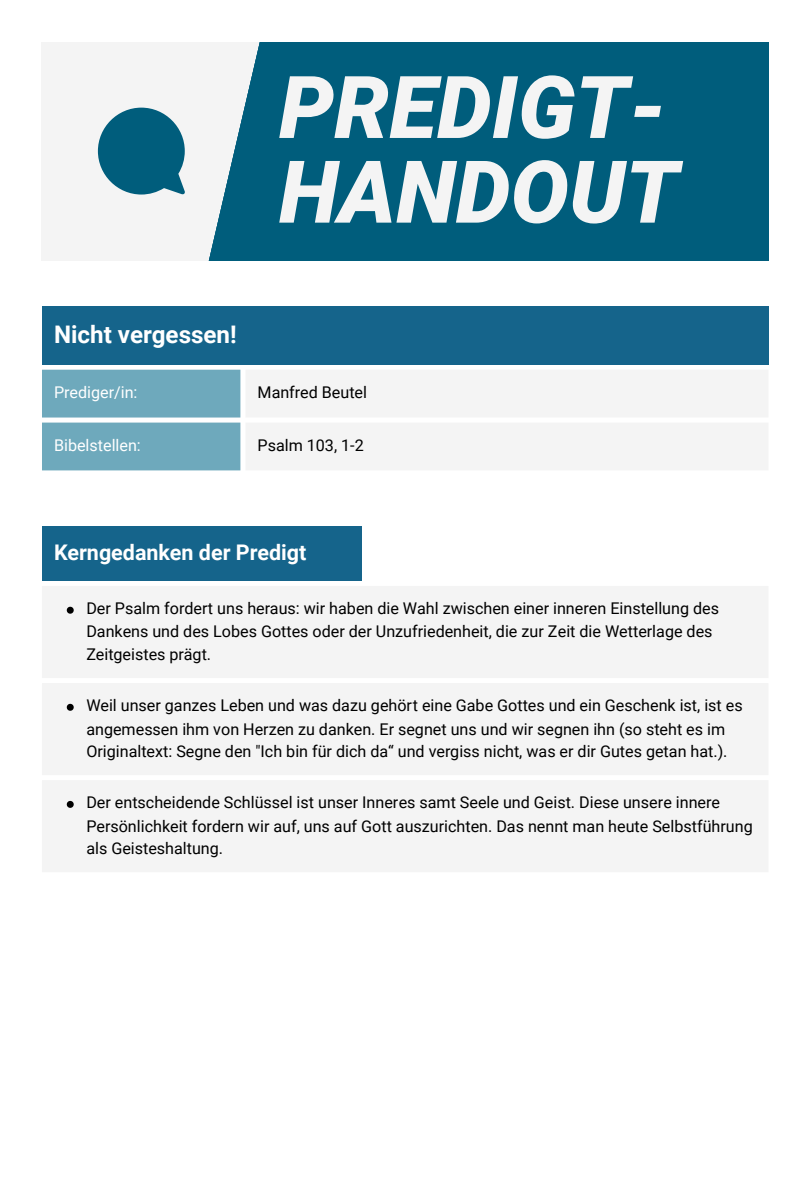
<style>
.page{position:relative;width:810px;height:1181px;background:#fff}
.page>*{position:absolute;margin:0;border:0;box-sizing:border-box;transform-origin:0 0}
.t1{font:italic 900 86.7px "Roboto";color:#f4f4f4}
.t2{font:700 24.15px "Roboto";color:#fff}
.t3{font:700 21.45px "Roboto";color:#fff}
.t4{font:16.2px/22.6px "Roboto";color:#000}
.t5{font:16.2px "Roboto";color:#fff}
</style>
<div class="page">
<div style="left:42px;top:42px;width:726px;height:218px;background:#005d7c"></div>
<svg style="left:42px;top:42px;width:218px;height:218px;background:#d2dee3"></svg>
<svg style="left:98px;top:108px;width:87px;height:86px"></svg>
<div style="left:42px;top:306px;width:726px;height:58px;background:#15648b"></div>
<div style="left:42px;top:370px;width:198px;height:100px;background:#6ea9bc"></div>
<div style="left:246px;top:370px;width:522px;height:100px;background:#f4f4f4"></div>
<div style="left:42px;top:526px;width:319px;height:55px;background:#15648b"></div>
<div style="left:42px;top:586px;width:726px;height:286px;background:#f4f4f4"></div>
<svg style="left:67px;top:606px;width:7px;height:7px"></svg>
<svg style="left:67px;top:704px;width:7px;height:6px"></svg>
<svg style="left:67px;top:801px;width:7px;height:6px"></svg>
<p class="t1" style="left:279px;top:58px;width:389px">PREDIGT-</p>
<p class="t1" style="left:279px;top:142px;width:401px">HANDOUT</p>
<p class="t2" style="left:54px;top:320px;width:184px">Nicht vergessen!</p>
<p class="t5" style="left:54px;top:383px;width:85px">Prediger/in:</p>
<p class="t4" style="left:258px;top:381px;width:111px">Manfred Beutel</p>
<p class="t5" style="left:54px;top:436px;width:88px">Bibelstellen:</p>
<p class="t4" style="left:258px;top:434px;width:108px">Psalm 103, 1-2</p>
<p class="t3" style="left:54px;top:540px;width:254px">Kerngedanken der Predigt</p>
<p class="t4" style="left:86px;top:597px;width:634px">Der Psalm fordert uns heraus: wir haben die Wahl zwischen einer inneren Einstellung des<br>Dankens und des Lobes Gottes oder der Unzufriedenheit, die zur Zeit die Wetterlage des<br>Zeitgeistes prägt.</p>
<p class="t4" style="left:86px;top:694px;width:658px">Weil unser ganzes Leben und was dazu gehört eine Gabe Gottes und ein Geschenk ist, ist es angemessen ihm von Herzen zu danken. Er segnet uns und wir segnen ihn (so steht es im<br>Originaltext: Segne den "Ich bin für dich da“ und vergiss nicht, was er dir Gutes getan hat.).</p>
<p class="t4" style="left:86px;top:791px;width:668px">Der entscheidende Schlüssel ist unser Inneres samt Seele und Geist. Diese unsere innere<br>Persönlichkeit fordern wir auf, uns auf Gott auszurichten. Das nennt man heute Selbstführung als Geisteshaltung.</p>
</div>
